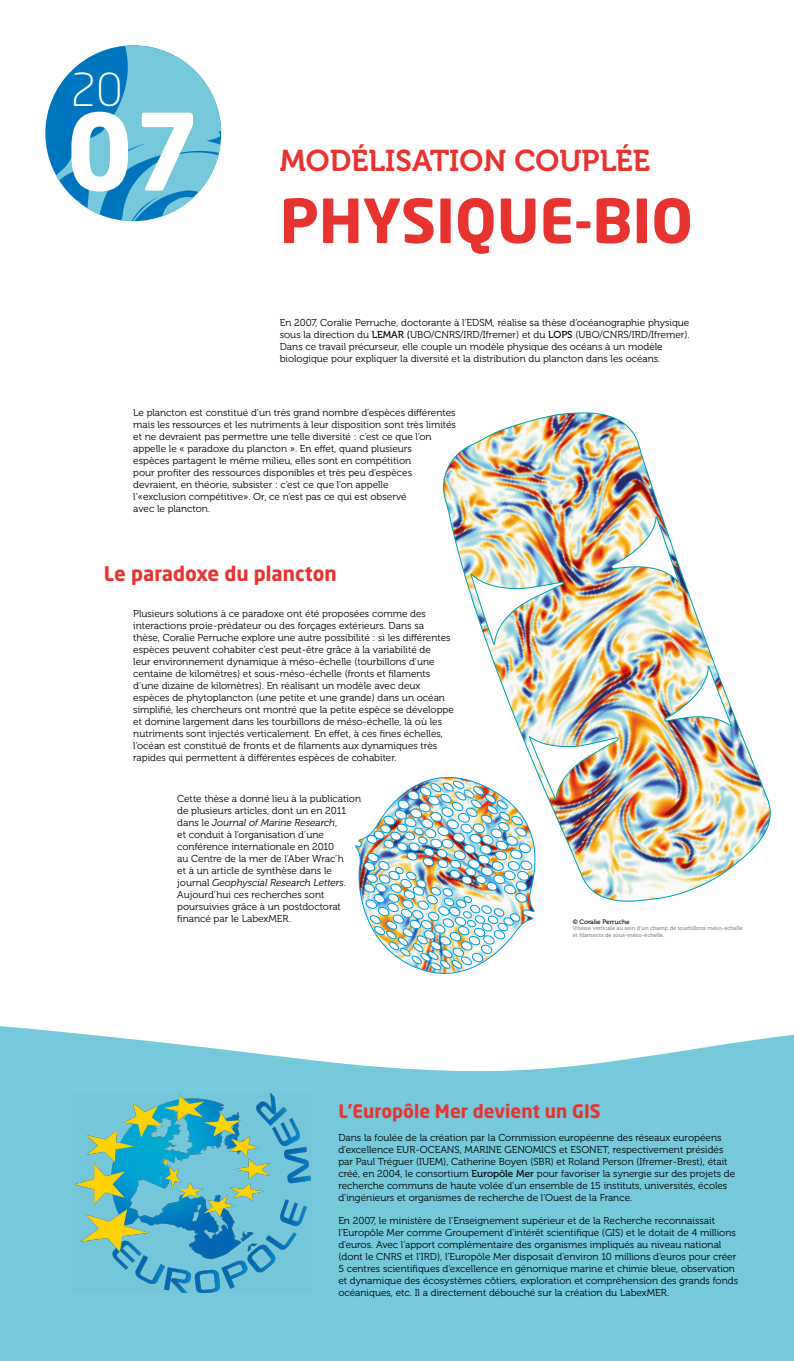
<style>
.page{position:relative;width:794px;height:1361px;background:#fff}
.page>*{position:absolute;margin:0;border:0;box-sizing:border-box;transform-origin:0 0}
.t1{font:700 104.92px "Neo Sans Std";color:#fff}
.t2{font:700 60px "Neo Sans Std";color:#e73431}
.t3{font:300 44.96px "Neo Sans Std";color:#fff}
.t4{font:30px "Museo 700";color:#e73431}
.t5{font:700 20px "Neo Sans Std";color:#e73431}
.t6{font:700 18.4px "Neo Sans Std";color:#e73431}
.t7{font:10px/12px "Museo 300";color:#000}
.t8{font:6.4px "Museo 500";color:#000}
.t9{font:5.6px/6.7px "Museo 500";color:#878787}
.s1{font-family:"Museo 500"}
.s2{font-style:italic}
</style>
<div class="page">
<svg style="left:0;top:1026px;width:794px;height:335px;background:#82cede"></svg>
<svg style="left:45px;top:45px;width:176px;height:176px"></svg>
<img style="left:443px;top:412px;width:328px;height:490px">
<img style="left:355px;top:755px;width:197px;height:219px">
<img style="left:72px;top:1092px;width:239px;height:201px">
<h3 class="t3" style="left:70px;top:63px;width:54px">20</h3>
<h1 class="t1" style="left:66px;top:84px;width:137px">07</h1>
<h3 class="t4" style="left:280px;top:144px;width:372px">MODÉLISATION COUPLÉE</h3>
<h2 class="t2" style="left:280px;top:182px;width:415px">PHYSIQUE-BIO</h2>
<p class="t7" style="left:280px;top:317px;width:411px">En 2007, Coralie Perruche, doctorante à l’EDSM, réalise sa thèse d’océanographie physique sous la direction du <span class="s1">LEMAR (</span>UBO/CNRS/IRD/Ifremer) et du <span class="s1">LOPS</span> (UBO/CNRS/IRD/Ifremer).<br>Dans ce travail précurseur, elle couple un modèle physique des océans à un modèle biologique pour expliquer la diversité et la distribution du plancton dans les océans.</p>
<p class="t7" style="left:133px;top:407px;width:324px">Le plancton est constitué d’un très grand nombre d’espèces différentes mais les ressources et les nutriments à leur disposition sont très limités et ne devraient pas permettre une telle diversité : c’est ce que l’on appelle le « paradoxe du plancton ». En effet, quand plusieurs<br>espèces partagent le même milieu, elles sont en compétition<br>pour profiter des ressources disponibles et très peu d’espèces devraient, en théorie, subsister : c’est ce que l’on appelle<br>l’«exclusion compétitive». Or, ce n’est pas ce qui est observé<br>avec le plancton.</p>
<h3 class="t5" style="left:104px;top:561px;width:234px">Le paradoxe du plancton</h3>
<p class="t7" style="left:133px;top:607px;width:322px">Plusieurs solutions à ce paradoxe ont été proposées comme des interactions proie-prédateur ou des forçages extérieurs. Dans sa<br>thèse, Coralie Perruche explore une autre possibilité : si les différentes espèces peuvent cohabiter c’est peut-être grâce à la variabilité de<br>leur environnement dynamique à méso-échelle (tourbillons d’une centaine de kilomètres) et sous-méso-échelle (fronts et filaments d’une dizaine de kilomètres). En réalisant un modèle avec deux espèces de phytoplancton (une petite et une grande) dans un océan simplifié, les chercheurs ont montré que la petite espèce se développe et domine largement dans les tourbillons de méso-échelle, là où les nutriments sont injectés verticalement. En effet, à ces fines échelles, l’océan est constitué de fronts et de filaments aux dynamiques très rapides qui permettent à différentes espèces de cohabiter.</p>
<p class="t7" style="left:177px;top:792px;width:185px">Cette thèse a donné lieu à la publication de plusieurs articles, dont un en 2011 dans le <span class="s2">Journal of Marine Research</span>,<br>et conduit à l’organisation d’une conférence internationale en 2010<br>au Centre de la mer de l’Aber Wrac’h<br>et à un article de synthèse dans le journal <span class="s2">Geophyscial Research Letters</span>.<br>Aujourd’hui ces recherches sont poursuivies grâce à un postdoctorat financé par le LabexMER.</p>
<p class="t8" style="left:573px;top:918px;width:58px">© Coralie Perruche</p>
<p class="t9" style="left:573px;top:925px;width:172px">Vitesse verticale au sein d’un champ de tourbillons méso-échelle et filaments de sous-méso-échelle.</p>
<h3 class="t6" style="left:338px;top:1099px;width:264px">L’Europôle Mer devient un GIS</h3>
<p class="t7" style="left:338px;top:1131px;width:398px">Dans la foulée de la création par la Commission européenne des réseaux européens d’excellence EUR-OCEANS, MARINE GENOMICS et ESONET, respectivement présidés par Paul Tréguer (IUEM), Catherine Boyen (SBR) et Roland Person (Ifremer-Brest), était créé, en 2004, le consortium <span class="s1">Europôle Mer</span> pour favoriser la synergie sur des projets de recherche communs de haute volée d’un ensemble de 15 instituts, universités, écoles d’ingénieurs et organismes de recherche de l’Ouest de la France.</p>
<p class="t7" style="left:338px;top:1215px;width:401px">En 2007, le ministère de l’Enseignement supérieur et de la Recherche reconnaissait l’Europôle Mer comme Groupement d’intérêt scientifique (GIS) et le dotait de 4 millions d’euros. Avec l’apport complémentaire des organismes impliqués au niveau national (dont le CNRS et l’IRD), l’Europôle Mer disposait d’environ 10 millions d’euros pour créer 5 centres scientifiques d’excellence en génomique marine et chimie bleue, observation et dynamique des écosystèmes côtiers, exploration et compréhension des grands fonds océaniques, etc. Il a directement débouché sur la création du LabexMER.</p>
</div>
